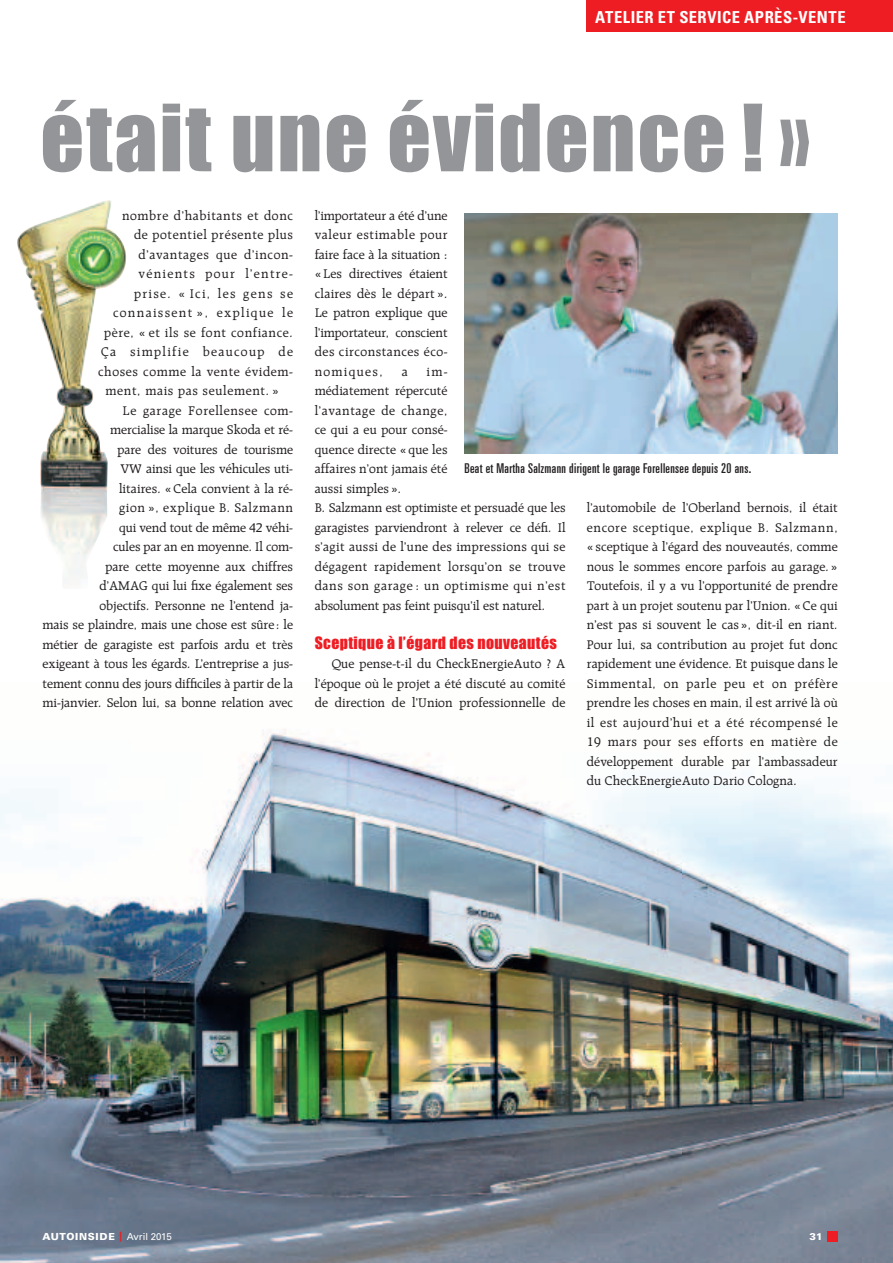
<style>
.page{position:relative;width:893px;height:1263px;background:#fff}
.page>*{position:absolute;margin:0;border:0;box-sizing:border-box;transform-origin:0 0}
.t1{font:85.5px "Impact MT Std";letter-spacing:.025em;color:#939598}
.t2{font:700 condensed 16.5px "Univers LT Std";letter-spacing:.03em;color:#fff}
.t3{font:15.75px "Impact MT Std";letter-spacing:.025em;color:#ee1d23}
.t4{font:13.5px/19.5px "Raleigh LT Std";letter-spacing:.01em;color:#231f20;text-align:justify}
.t5{font:13.5px "Raleigh LT Std";letter-spacing:.05em;color:#231f20}
.t6{font:13.5px "Raleigh LT Std";letter-spacing:.1em;color:#231f20}
.t7{font:ultra-condensed 13.5px "Univers LT Std";letter-spacing:.025em;color:#231f20}
.t8{font:900 9.75px "Univers LT Std";letter-spacing:.07em;color:#fff}
.s1{color:#ee1d23}
.s2{font-weight:400}
</style>
<div class="page">
<img style="left:0;top:729px;width:682px;height:534px">
<img style="left:682px;top:782px;width:211px;height:481px">
<img style="left:465px;top:214px;width:373px;height:240px">
<img style="left:17px;top:200px;width:110px;height:382px">
<div style="left:587px;top:0;width:306px;height:32px;background:#ee1d23"></div>
<div style="left:827px;top:1231px;width:11px;height:11px;background:#ee1d23"></div>
<p class="t2" style="left:595px;top:7px;width:252px">ATELIER ET SERVICE APRÈS-VENTE</p>
<h1 class="t1" style="left:40px;top:81px;width:771px">était une évidence ! »</h1>
<p class="t5" style="left:122px;top:208px;width:173px">nombre d’habitants et donc</p>
<p class="t5" style="left:134px;top:227px;width:160px">de potentiel présente plus</p>
<p class="t5" style="left:139px;top:247px;width:156px">d’avantages que d’incon-</p>
<p class="t6" style="left:139px;top:266px;width:156px">vénients pour l’entre-</p>
<p class="t6" style="left:134px;top:286px;width:161px">prise. « Ici, les gens se</p>
<p class="t6" style="left:113px;top:305px;width:182px">connaissent », explique le</p>
<p class="t5" style="left:104px;top:325px;width:190px">père, « et ils se font confiance.</p>
<p class="t6" style="left:101px;top:344px;width:194px">Ça simplifie beaucoup de</p>
<p class="t5" style="left:98px;top:364px;width:197px">choses comme la vente évidem-</p>
<p class="t5" style="left:106px;top:383px;width:175px">ment, mais pas seulement. »</p>
<p class="t5" style="left:123px;top:403px;width:172px">Le garage Forellensee com-</p>
<p class="t4" style="left:110px;top:420px;width:185px">mercialise la marque Skoda et ré-</p>
<p class="t4" style="left:118px;top:440px;width:177px">pare des voitures de tourisme</p>
<p class="t4" style="left:121px;top:459px;width:174px">VW ainsi que les véhicules uti-</p>
<p class="t4" style="left:119px;top:479px;width:176px">litaires. « Cela convient à la ré-</p>
<p class="t5" style="left:119px;top:500px;width:175px">gion », explique B. Salzmann</p>
<p class="t4" style="left:119px;top:518px;width:176px">qui vend tout de même 42 véhi-</p>
<p class="t4" style="left:113px;top:537px;width:182px">cules par an en moyenne. Il com-</p>
<p class="t4" style="left:106px;top:557px;width:189px">pare cette moyenne aux chiffres</p>
<p class="t4" style="left:100px;top:576px;width:195px">d’AMAG qui lui fixe également ses</p>
<p class="t4" style="left:100px;top:596px;width:195px">objectifs. Personne ne l’entend ja-</p>
<p class="t4" style="left:43px;top:615px;width:252px">mais se plaindre, mais une chose est sûre : le</p>
<p class="t4" style="left:43px;top:634px;width:252px">métier de garagiste est parfois ardu et très</p>
<p class="t4" style="left:43px;top:654px;width:252px">exigeant à tous les égards. L’entreprise a jus-</p>
<p class="t4" style="left:43px;top:673px;width:252px">tement connu des jours difficiles à partir de la</p>
<p class="t4" style="left:43px;top:693px;width:252px">mi-janvier. Selon lui, sa bonne relation avec</p>
<p class="t4" style="left:315px;top:205px;width:134px">l’importateur a été d’une valeur estimable pour faire face à la situation : « Les directives étaient claires dès le départ ».<br>Le patron explique que l’importateur, conscient des circonstances éco&shy;nomiques,</p>
<p class="t4" style="left:315px;top:361px;width:252px;text-align:left;text-indent:112px">im-<br>médiatement répercuté<br>l’avantage de change,<br>ce qui a eu pour consé-<br>quence directe « que les<br>affaires n’ont jamais été<br>aussi simples ».<br>B. Salzmann est optimiste et persuadé que les garagistes parviendront à relever ce défi. Il s’agit aussi de l’une des impressions qui se dégagent rapidement lorsqu’on se trouve dans son garage : un optimisme qui n’est absolument pas feint puisqu’il est naturel.</p>
<p class="t3" style="left:315px;top:632px;width:244px">Sceptique à l’égard des nouveautés</p>
<p class="t4" style="left:315px;top:654px;width:252px;text-indent:17px">Que pense-t-il du CheckEnergieAuto ? A l’époque où le projet a été discuté au comité de direction de l’Union professionnelle de</p>
<p class="t4" style="left:402px;top:361px;width:7px">a</p>
<p class="t7" style="left:465px;top:461px;width:288px">Beat et Martha Salzmann dirigent le garage Forellensee depuis 20 ans.</p>
<p class="t4" style="left:587px;top:498px;width:252px">l’automobile de l’Oberland bernois, il était encore sceptique, explique B. Salzmann, « sceptique à l’égard des nouveautés, comme nous le sommes encore parfois au garage. » Toutefois, il y a vu l’opportunité de prendre part à un projet soutenu par l’Union. « Ce qui n’est pas si souvent le cas », dit-il en riant.<br>Pour lui, sa contribution au projet fut donc rapidement une évidence. Et puisque dans le Simmental, on parle peu et on préfère prendre les choses en main, il est arrivé là où il est aujourd’hui et a été récompensé le 19 mars pour ses efforts en matière de dévelop pement durable par l’ambassadeur du CheckEnergieAuto Dario Cologna.</p>
<p class="t8" style="left:43px;top:1230px;width:131px">AUTOINSIDE <span class="s1">|</span> <span class="s2">Avril 2015</span></p>
<p class="t8" style="left:809px;top:1230px;width:15px">31</p>
</div>
